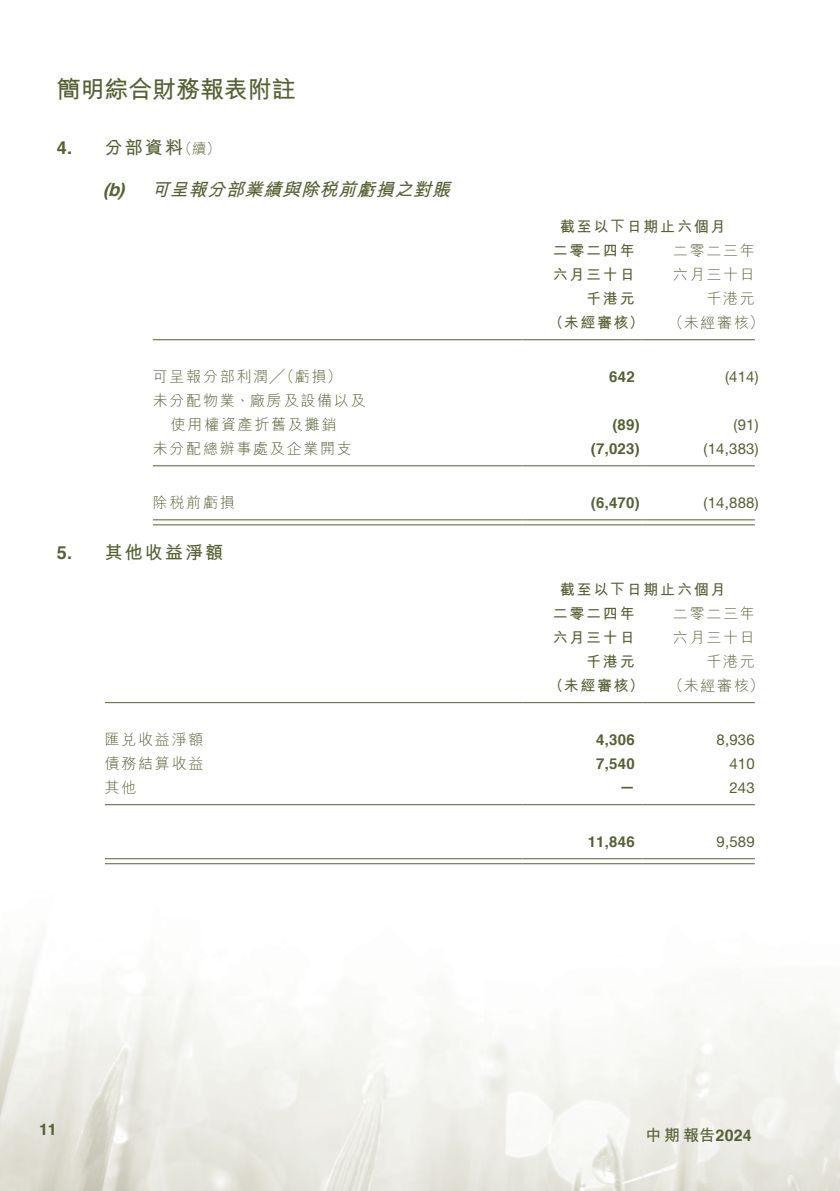
<style>
.page{position:relative;width:840px;height:1191px;background:#fff}
.page>*{position:absolute;margin:0;border:0;box-sizing:border-box;transform-origin:0 0}
.t1{font:700 24px "M Hei HK";letter-spacing:-.005em;color:#556033}
._05_____H3{font:italic 700 18px "M Hei HK";color:#556033}
._03_H1{font:700 18px "M Hei HK";letter-spacing:.115em;color:#556033}
._03_H1-2{font:700 18px "Helvetica";color:#556033}
._05_____H3-2{font:italic 700 18px "Helvetica";color:#556033}
.t2{font:700 16px "M Hei HK";color:#556033}
.t3{font:700 16px "Helvetica";color:#556033}
._15_Table_Stub{font:300 15px "M Hei HK";letter-spacing:.115em;color:#556033}
._01_Body_Text{font:700 15px "M Hei HK";letter-spacing:.115em;color:#556033}
._01_Body_Text-2{font:300 15px "M Hei HK";letter-spacing:.115em;color:#556033}
._01_Body_Text-3{font:15px "Helvetica Neue LT Std";letter-spacing:.015em;color:#556033}
._01_Body_Text-4{font:700 15px "Helvetica";letter-spacing:.015em;color:#556033}
._29_Table_Stub__Note{font:300 15px "M Hei HK";letter-spacing:.115em;color:#556033}
._02_Note_Text{font:700 15px "Helvetica";color:#556033}
._02_Note_Text-2{font:15px "Helvetica Neue LT Std";color:#556033}
._03_H1-3{font:300 14.4px "M Hei HK";color:#556033}
.s1{font-family:"Helvetica"}
</style>
<div class="page">
<img style="left:0;top:339px;width:839px;height:852px">
<hr style="left:153px;top:339px;width:369px;height:1px;background:#556033">
<hr style="left:522px;top:339px;width:120px;height:1px;background:#556033">
<hr style="left:642px;top:339px;width:112px;height:1px;background:#556033">
<hr style="left:153px;top:465px;width:369px;height:1px;background:#556033">
<hr style="left:522px;top:465px;width:120px;height:1px;background:#556033">
<hr style="left:642px;top:465px;width:112px;height:1px;background:#556033">
<hr style="left:153px;top:519px;width:369px;height:1px;background:#556033">
<hr style="left:153px;top:524px;width:369px;height:1px;background:#556033">
<hr style="left:522px;top:519px;width:120px;height:1px;background:#556033">
<hr style="left:522px;top:524px;width:120px;height:1px;background:#556033">
<hr style="left:642px;top:519px;width:112px;height:1px;background:#556033">
<hr style="left:642px;top:524px;width:112px;height:1px;background:#556033">
<hr style="left:105px;top:702px;width:417px;height:1px;background:#556033">
<hr style="left:522px;top:702px;width:120px;height:1px;background:#556033">
<hr style="left:642px;top:702px;width:112px;height:1px;background:#556033">
<hr style="left:105px;top:804px;width:417px;height:1px;background:#556033">
<hr style="left:522px;top:804px;width:120px;height:1px;background:#556033">
<hr style="left:642px;top:804px;width:112px;height:1px;background:#556033">
<hr style="left:105px;top:858px;width:417px;height:1px;background:#556033">
<hr style="left:105px;top:863px;width:417px;height:1px;background:#556033">
<hr style="left:522px;top:858px;width:120px;height:1px;background:#556033">
<hr style="left:522px;top:863px;width:120px;height:1px;background:#556033">
<hr style="left:642px;top:858px;width:112px;height:1px;background:#556033">
<hr style="left:642px;top:863px;width:112px;height:1px;background:#556033">
<h1 class="t1" style="left:57px;top:72px;width:240px">簡明綜合財務報表附註</h1>
<p class="_03_H1-2" style="left:57px;top:133px;width:17px">4.</p>
<p class="_03_H1" style="left:105px;top:134px;width:80px">分部資料</p>
<p class="_03_H1-3" style="left:178px;top:141px;width:44px">（續(</p>
<p class="_05_____H3-2" style="left:103px;top:175px;width:25px">b(</p>
<p class="_05_____H3-2" style="left:118px;top:175px;width:15px">)</p>
<p class="_05_____H3" style="left:151px;top:176px;width:306px">可呈報分部業績與除稅前虧損之對賬</p>
<p class="_03_H1-2" style="left:57px;top:538px;width:17px">5.</p>
<p class="_15_Table_Stub" style="left:153px;top:369px;width:190px">可呈報分部利潤╱（虧損(</p>
<p class="_15_Table_Stub" style="left:153px;top:393px;width:214px">未分配物業、廠房及設備以及</p>
<p class="_15_Table_Stub" style="left:171px;top:417px;width:167px">使用權資產折舊及攤銷</p>
<p class="_15_Table_Stub" style="left:153px;top:441px;width:200px">未分配總辦事處及企業開支</p>
<p class="_15_Table_Stub" style="left:153px;top:495px;width:83px">除稅前虧損</p>
<p class="_03_H1" style="left:105px;top:539px;width:120px">其他收益淨額</p>
<p class="_15_Table_Stub" style="left:105px;top:732px;width:100px">匯兌收益淨額</p>
<p class="_29_Table_Stub__Note" style="left:105px;top:756px;width:100px">債務結算收益</p>
<p class="_15_Table_Stub" style="left:105px;top:780px;width:33px">其他</p>
<p class="_01_Body_Text" style="left:559px;top:216px;width:167px">截至以下日期止六個月</p>
<p class="_01_Body_Text" style="left:552px;top:240px;width:83px">二零二四年</p>
<p class="_01_Body_Text" style="left:552px;top:264px;width:83px">六月三十日</p>
<p class="_01_Body_Text-2" style="left:672px;top:243px;width:83px">二零二三年</p>
<p class="_01_Body_Text-2" style="left:672px;top:267px;width:83px">六月三十日</p>
<p class="_01_Body_Text-2" style="left:706px;top:291px;width:50px">千港元</p>
<p class="_01_Body_Text" style="left:586px;top:288px;width:50px">千港元</p>
<p class="_01_Body_Text" style="left:548px;top:312px;width:97px">（未經審核）</p>
<p class="_01_Body_Text-2" style="left:668px;top:315px;width:97px">（未經審核(</p>
<p class="_01_Body_Text-4" style="left:609px;top:365px;width:27px">642</p>
<p class="_01_Body_Text-3" style="left:724px;top:368px;width:35px">)414(</p>
<p class="_01_Body_Text-4" style="left:612px;top:413px;width:29px">)89(</p>
<p class="_01_Body_Text-3" style="left:733px;top:416px;width:27px">)91(</p>
<p class="_01_Body_Text-4" style="left:590px;top:437px;width:50px">)7,023(</p>
<p class="_01_Body_Text-3" style="left:703px;top:440px;width:57px">)14,383(</p>
<p class="_01_Body_Text-4" style="left:590px;top:491px;width:50px">)6,470(</p>
<p class="_01_Body_Text-3" style="left:703px;top:494px;width:57px">)14,888(</p>
<p class="_01_Body_Text" style="left:559px;top:579px;width:167px">截至以下日期止六個月</p>
<p class="_01_Body_Text" style="left:552px;top:603px;width:83px">二零二四年</p>
<p class="_01_Body_Text" style="left:552px;top:627px;width:83px">六月三十日</p>
<p class="_01_Body_Text-2" style="left:672px;top:606px;width:83px">二零二三年</p>
<p class="_01_Body_Text-2" style="left:672px;top:630px;width:83px">六月三十日</p>
<p class="_01_Body_Text-2" style="left:706px;top:654px;width:50px">千港元</p>
<p class="_01_Body_Text" style="left:586px;top:651px;width:50px">千港元</p>
<p class="_01_Body_Text" style="left:548px;top:675px;width:97px">（未經審核）</p>
<p class="_01_Body_Text-2" style="left:668px;top:678px;width:97px">（未經審核(</p>
<p class="_01_Body_Text-4" style="left:596px;top:728px;width:40px">4,306</p>
<p class="_01_Body_Text-3" style="left:716px;top:731px;width:40px">8,936</p>
<p class="_02_Note_Text" style="left:596px;top:752px;width:40px">7,540</p>
<p class="_02_Note_Text-2" style="left:729px;top:755px;width:27px">410</p>
<p class="_01_Body_Text-4" style="left:619px;top:774px;width:16px">—</p>
<p class="_01_Body_Text-3" style="left:729px;top:779px;width:27px">243</p>
<p class="_01_Body_Text-4" style="left:587px;top:830px;width:48px">11,846</p>
<p class="_01_Body_Text-3" style="left:716px;top:833px;width:40px">9,589</p>
<p class="t3" style="left:39px;top:1116px;width:19px">11</p>
<p class="t2" style="left:645px;top:1123px;width:108px">中期報告<span class="s1">2024</span></p>
</div>
